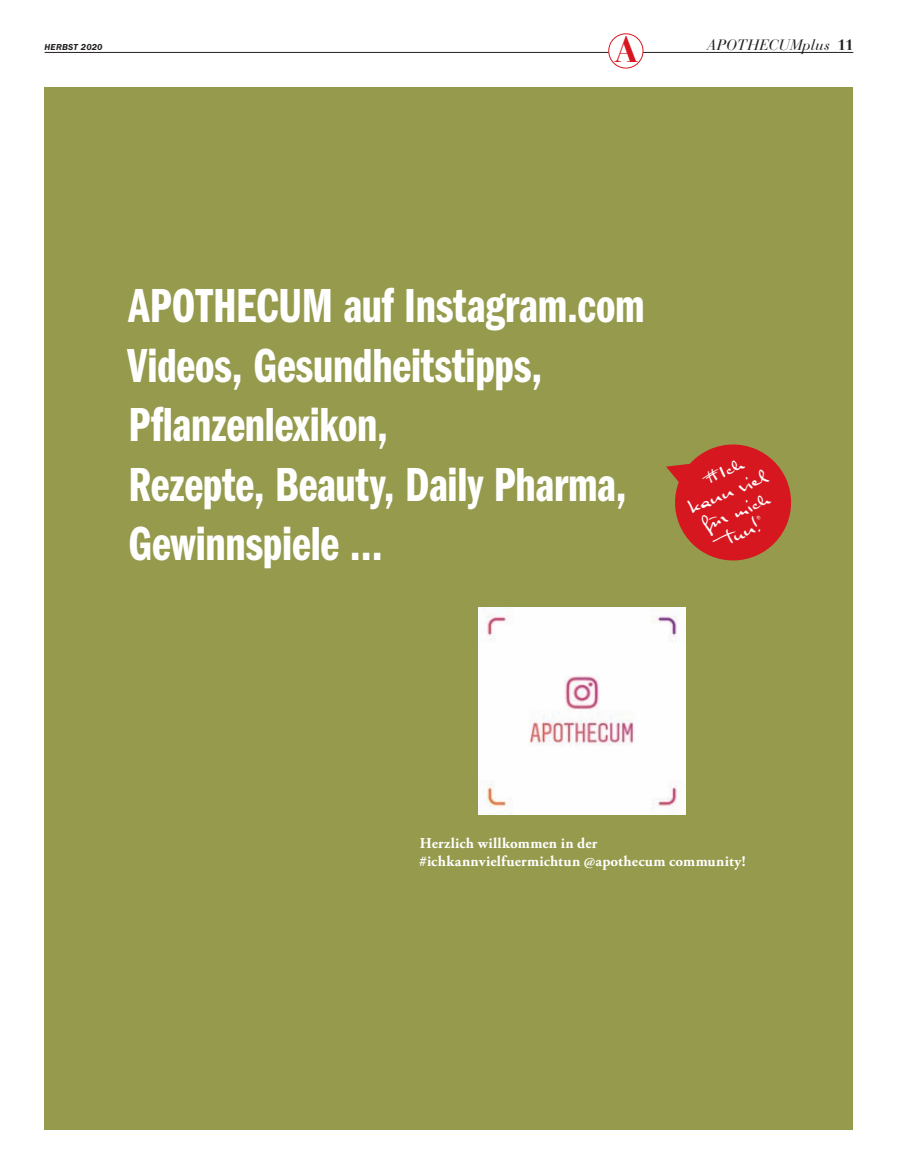
<style>
.page{position:relative;width:898px;height:1174px;background:#fff}
.page>*{position:absolute;margin:0;border:0;box-sizing:border-box;transform-origin:0 0}
.t1{font:49.5px/59.4px "ITC Franklin Gothic Std Dm Cp";letter-spacing:-.005em;color:#fff}
.t2{font:36.3px "Bauer Bodoni Bold Os F";color:#d7171f}
.t3{font:17.85px/21.1px "Gerardus";color:#fff;text-align:center}
.t4{font:700 15px/18px "Adobe Garamond Pro";letter-spacing:.015em;color:#fff}
.t5{font:15px "Bauer Bodoni Italic Os F";letter-spacing:.01em;color:#231f20}
.t6{font:italic 600 9px "ITC Franklin Gothic Std";letter-spacing:.02em;color:#231f20}
.s1{font-family:"Bauer Bodoni LT";font-weight:700}
</style>
<div class="page">
<div style="left:45px;top:87px;width:807px;height:1042px;background:#959a4c"></div>
<hr style="left:45px;top:52px;width:807px;height:1px;background:#231f20">
<div style="left:608px;top:34px;width:34px;height:34px;background:#fff;border-radius:50%"></div>
<div style="left:608px;top:33px;width:35px;height:35px;border:1px solid #d7171f;border-radius:50%"></div>
<img style="left:478px;top:607px;width:207px;height:207px">
<svg style="left:666px;top:444px;width:125px;height:117px"></svg>
<p class="t6" style="left:45px;top:42px;width:59px">HERBST 2020</p>
<p class="t2" style="left:614px;top:28px;width:26px">A</p>
<p class="t5" style="left:701px;top:36px;width:132px">www.vorbeugung.at</p>
<p class="t5" style="left:706px;top:36px;width:148px">APOTHECUMplus <span class="s1">11</span></p>
<p class="t1" style="left:127px;top:277px;width:519px">APOTHECUM auf Instagram.com<br>Videos, Gesundheitstipps,<br>Pflanzenlexikon,<br>Rezepte, Beauty, Daily Pharma,<br>Gewinnspiele …</p>
<p class="t3" style="left:677px;top:479px;width:85px;rotate:-23deg">#Ich kann viel für mich tun!</p>
<p class="t4" style="left:419px;top:834px;width:328px">Herzlich willkommen in der #ichkannvielfuermichtun @apothecum community!</p>
</div>
